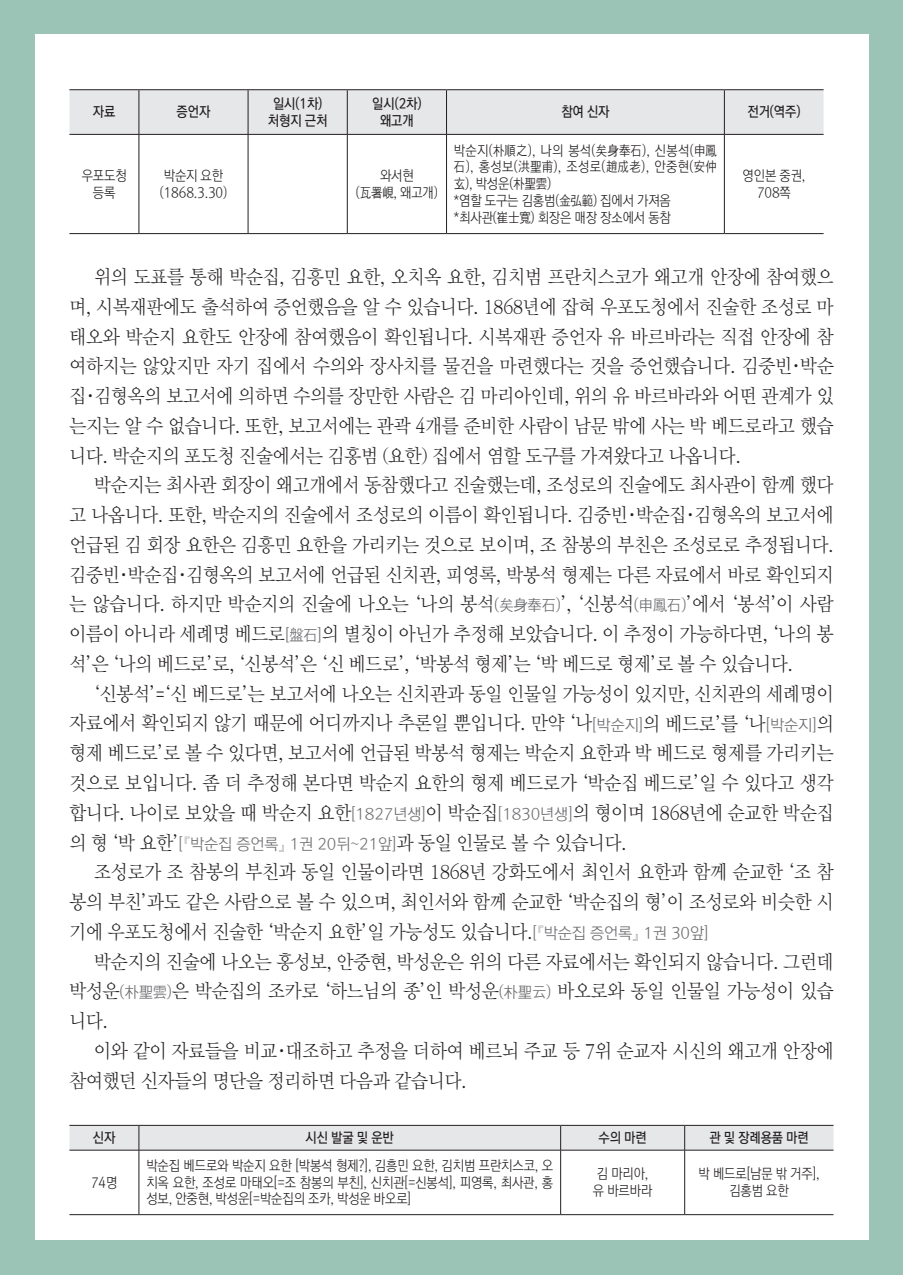
<style>
.page{position:relative;width:903px;height:1275px;background:#9bc3b6}
.page>*{position:absolute;margin:0;border:0;box-sizing:border-box;transform-origin:0 0}
.t1{font:19.25px "Rix Mj L";letter-spacing:-.005em;color:#231f20}
.t2{font:14px/16.8px "Rix Go L";letter-spacing:-.01em;color:#231f20;text-align:center;scale:.9 1}
.t3{font:14px/16.8px "Rix Go SB";letter-spacing:-.01em;color:#231f20;text-align:center;scale:.9 1}
.s1{font-family:"Rix Go L";font-size:15.75px;color:#6c6d70}
</style>
<div class="page">
<div style="left:35px;top:35px;width:833px;height:1205px;background:#fff"></div>
<div style="left:69px;top:90px;width:754px;height:44px;background:#e6e7e9"></div>
<hr style="left:139px;top:135px;width:1px;height:98px;background:#231f20">
<hr style="left:248px;top:135px;width:1px;height:98px;background:#231f20">
<hr style="left:347px;top:135px;width:1px;height:98px;background:#231f20">
<hr style="left:446px;top:135px;width:1px;height:98px;background:#231f20">
<hr style="left:69px;top:134px;width:70px;height:1px;background:#231f20">
<hr style="left:139px;top:134px;width:109px;height:1px;background:#231f20">
<hr style="left:248px;top:134px;width:99px;height:1px;background:#231f20">
<hr style="left:347px;top:134px;width:99px;height:1px;background:#231f20">
<hr style="left:446px;top:134px;width:278px;height:1px;background:#231f20">
<hr style="left:69px;top:89px;width:70px;height:1px;background:#231f20">
<hr style="left:139px;top:89px;width:109px;height:1px;background:#231f20">
<hr style="left:248px;top:89px;width:99px;height:1px;background:#231f20">
<hr style="left:347px;top:89px;width:99px;height:1px;background:#231f20">
<hr style="left:446px;top:89px;width:278px;height:1px;background:#231f20">
<hr style="left:139px;top:90px;width:1px;height:44px;background:#231f20">
<hr style="left:248px;top:90px;width:1px;height:44px;background:#231f20">
<hr style="left:347px;top:90px;width:1px;height:44px;background:#231f20">
<hr style="left:446px;top:90px;width:1px;height:44px;background:#231f20">
<hr style="left:69px;top:233px;width:70px;height:1px;background:#231f20">
<hr style="left:139px;top:233px;width:109px;height:1px;background:#231f20">
<hr style="left:248px;top:233px;width:99px;height:1px;background:#231f20">
<hr style="left:347px;top:233px;width:99px;height:1px;background:#231f20">
<hr style="left:446px;top:233px;width:278px;height:1px;background:#231f20">
<hr style="left:724px;top:89px;width:99px;height:1px;background:#231f20">
<hr style="left:724px;top:90px;width:1px;height:44px;background:#231f20">
<hr style="left:724px;top:134px;width:99px;height:1px;background:#231f20">
<hr style="left:724px;top:135px;width:1px;height:98px;background:#231f20">
<hr style="left:724px;top:233px;width:99px;height:1px;background:#231f20">
<hr style="left:139px;top:1150px;width:1px;height:64px;background:#231f20">
<hr style="left:560px;top:1150px;width:1px;height:64px;background:#231f20">
<hr style="left:69px;top:1150px;width:70px;height:1px;background:#231f20">
<hr style="left:139px;top:1150px;width:422px;height:1px;background:#231f20">
<hr style="left:561px;top:1150px;width:124px;height:1px;background:#231f20">
<hr style="left:69px;top:1214px;width:70px;height:1px;background:#231f20">
<hr style="left:139px;top:1214px;width:422px;height:1px;background:#231f20">
<hr style="left:561px;top:1214px;width:124px;height:1px;background:#231f20">
<hr style="left:684px;top:1150px;width:1px;height:64px;background:#231f20">
<hr style="left:685px;top:1214px;width:148px;height:1px;background:#231f20">
<svg style="left:69px;top:1125px;width:764px;height:25px;background:#dcdddf"></svg>
<hr style="left:685px;top:1150px;width:148px;height:1px;background:#231f20">
<p class="t3" style="left:93px;top:104px;width:27px">자료</p>
<p class="t3" style="left:177px;top:104px;width:39px">증언자</p>
<p class="t3" style="left:268px;top:95px;width:68px">일시(1차) 처형지 근처</p>
<p class="t3" style="left:372px;top:95px;width:56px">일시(2차) 왜고개</p>
<p class="t3" style="left:561px;top:104px;width:55px">참여 신자</p>
<p class="t3" style="left:747px;top:104px;width:60px">전거(역주)</p>
<p class="t2" style="left:82px;top:167px;width:51px">우포도청 등록</p>
<p class="t2" style="left:160px;top:167px;width:76px;text-align:left">박순지 요한 (1868.3.30)</p>
<p class="t2" style="left:356px;top:167px;width:93px">와서현<br>(瓦署峴, 왜고개)</p>
<p class="t2" style="left:454px;top:142px;width:294px;text-align:left">박순지(朴順之), 나의 봉석(矣身奉石), 신봉석(申鳳石), 홍성보(洪聖甫), 조성로(趙成老), 안중현(安仲玄), 박성운(朴聖雲)<br>*염할 도구는 김홍범(金弘範) 집에서 가져옴 *최사관(崔士寬) 회장은 매장 장소에서 동참</p>
<p class="t2" style="left:742px;top:167px;width:71px">영인본 중권,<br>708쪽</p>
<p class="t1" style="left:94px;top:265px;width:741px">위의 도표를 통해 박순집, 김흥민 요한, 오치옥 요한, 김치범 프란치스코가 왜고개 안장에 참여했으</p>
<p class="t1" style="left:69px;top:295px;width:765px">며, 시복재판에도 출석하여 증언했음을 알 수 있습니다. 1868년에 잡혀 우포도청에서 진술한 조성로 마</p>
<p class="t1" style="left:69px;top:325px;width:765px">태오와 박순지 요한도 안장에 참여했음이 확인됩니다. 시복재판 증언자 유 바르바라는 직접 안장에 참</p>
<p class="t1" style="left:69px;top:355px;width:766px">여하지는 않았지만 자기 집에서 수의와 장사치를 물건을 마련했다는 것을 증언했습니다. 김중빈·박순</p>
<p class="t1" style="left:69px;top:384px;width:765px">집·김형옥의 보고서에 의하면 수의를 장만한 사람은 김 마리아인데, 위의 유 바르바라와 어떤 관계가 있</p>
<p class="t1" style="left:69px;top:414px;width:765px">는지는 알 수 없습니다. 또한, 보고서에는 관곽 4개를 준비한 사람이 남문 밖에 사는 박 베드로라고 했습</p>
<p class="t1" style="left:69px;top:444px;width:673px">니다. 박순지의 포도청 진술에서는 김홍범 (요한) 집에서 염할 도구를 가져왔다고 나옵니다.</p>
<p class="t1" style="left:94px;top:474px;width:741px">박순지는 최사관 회장이 왜고개에서 동참했다고 진술했는데, 조성로의 진술에도 최사관이 함께 했다</p>
<p class="t1" style="left:69px;top:503px;width:765px">고 나옵니다. 또한, 박순지의 진술에서 조성로의 이름이 확인됩니다. 김중빈·박순집·김형옥의 보고서에</p>
<p class="t1" style="left:69px;top:533px;width:765px">언급된 김 회장 요한은 김흥민 요한을 가리키는 것으로 보이며, 조 참봉의 부친은 조성로로 추정됩니다.</p>
<p class="t1" style="left:69px;top:563px;width:765px">김중빈·박순집·김형옥의 보고서에 언급된 신치관, 피영록, 박봉석 형제는 다른 자료에서 바로 확인되지</p>
<p class="t1" style="left:69px;top:593px;width:765px">는 않습니다. 하지만 박순지의 진술에 나오는 ‘나의 봉석<span class="s1">(矣身奉石)</span>’, ‘신봉석<span class="s1">(申鳳石)</span>’에서 ‘봉석’이 사람</p>
<p class="t1" style="left:69px;top:622px;width:765px">이름이 아니라 세례명 베드로<span class="s1">[盤石]</span>의 별칭이 아닌가 추정해 보았습니다. 이 추정이 가능하다면, ‘나의 봉</p>
<p class="t1" style="left:69px;top:652px;width:725px">석’은 ‘나의 베드로’로, ‘신봉석’은 ‘신 베드로’, ‘박봉석 형제’는 ‘박 베드로 형제’로 볼 수 있습니다.</p>
<p class="t1" style="left:94px;top:682px;width:741px">‘신봉석’=‘신 베드로’는 보고서에 나오는 신치관과 동일 인물일 가능성이 있지만, 신치관의 세례명이</p>
<p class="t1" style="left:69px;top:712px;width:765px">자료에서 확인되지 않기 때문에 어디까지나 추론일 뿐입니다. 만약 ‘나<span class="s1">[박순지]</span>의 베드로’를 ‘나<span class="s1">[박순지]</span>의</p>
<p class="t1" style="left:69px;top:741px;width:765px">형제 베드로’로 볼 수 있다면, 보고서에 언급된 박봉석 형제는 박순지 요한과 박 베드로 형제를 가리키는</p>
<p class="t1" style="left:69px;top:771px;width:765px">것으로 보입니다. 좀 더 추정해 본다면 박순지 요한의 형제 베드로가 ‘박순집 베드로’일 수 있다고 생각</p>
<p class="t1" style="left:69px;top:801px;width:765px">합니다. 나이로 보았을 때 박순지 요한<span class="s1">[1827년생]</span>이 박순집<span class="s1">[1830년생]</span>의 형이며 1868년에 순교한 박순집</p>
<p class="t1" style="left:69px;top:831px;width:558px">의 형 ‘박 요한’<span class="s1">[『박순집 증언록』 1권 20뒤~21앞]</span>과 동일 인물로 볼 수 있습니다.</p>
<p class="t1" style="left:94px;top:860px;width:741px">조성로가 조 참봉의 부친과 동일 인물이라면 1868년 강화도에서 최인서 요한과 함께 순교한 ‘조 참</p>
<p class="t1" style="left:69px;top:890px;width:765px">봉의 부친’과도 같은 사람으로 볼 수 있으며, 최인서와 함께 순교한 ‘박순집의 형’이 조성로와 비슷한 시</p>
<p class="t1" style="left:69px;top:920px;width:641px">기에 우포도청에서 진술한 ‘박순지 요한’일 가능성도 있습니다.<span class="s1">[『박순집 증언록』 1권 30앞]</span></p>
<p class="t1" style="left:94px;top:950px;width:741px">박순지의 진술에 나오는 홍성보, 안중현, 박성운은 위의 다른 자료에서는 확인되지 않습니다. 그런데</p>
<p class="t1" style="left:69px;top:979px;width:765px">박성운<span class="s1">(朴聖雲)</span>은 박순집의 조카로 ‘하느님의 종’인 박성운<span class="s1">(朴聖云)</span> 바오로와 동일 인물일 가능성이 있습</p>
<p class="t1" style="left:69px;top:1009px;width:40px">니다.</p>
<p class="t1" style="left:94px;top:1039px;width:741px">이와 같이 자료들을 비교·대조하고 추정을 더하여 베르뇌 주교 등 7위 순교자 시신의 왜고개 안장에</p>
<p class="t1" style="left:69px;top:1069px;width:398px">참여했던 신자들의 명단을 정리하면 다음과 같습니다.</p>
<p class="t3" style="left:93px;top:1129px;width:27px">신자</p>
<p class="t3" style="left:306px;top:1129px;width:100px">시신 발굴 및 운반</p>
<p class="t3" style="left:598px;top:1129px;width:55px">수의 마련</p>
<p class="t3" style="left:709px;top:1129px;width:112px">관 및 장례용품 마련</p>
<p class="t2" style="left:91px;top:1174px;width:31px">74명</p>
<p class="t2" style="left:146px;top:1157px;width:453px;text-align:justify">박순집 베드로와 박순지 요한 [박봉석 형제?], 김흥민 요한, 김치범 프란치스코, 오 치옥 요한, 조성로 마태오[=조 참봉의 부친], 신치관[=신봉석], 피영록, 최사관, 홍 성보, 안중현, 박성운[=박순집의 조카, 박성운 바오로]</p>
<p class="t2" style="left:593px;top:1166px;width:68px;text-align:left">김 마리아, 유 바르바라</p>
<p class="t2" style="left:699px;top:1166px;width:136px">박 베드로[남문 밖 거주], 김홍범 요한</p>
</div>
